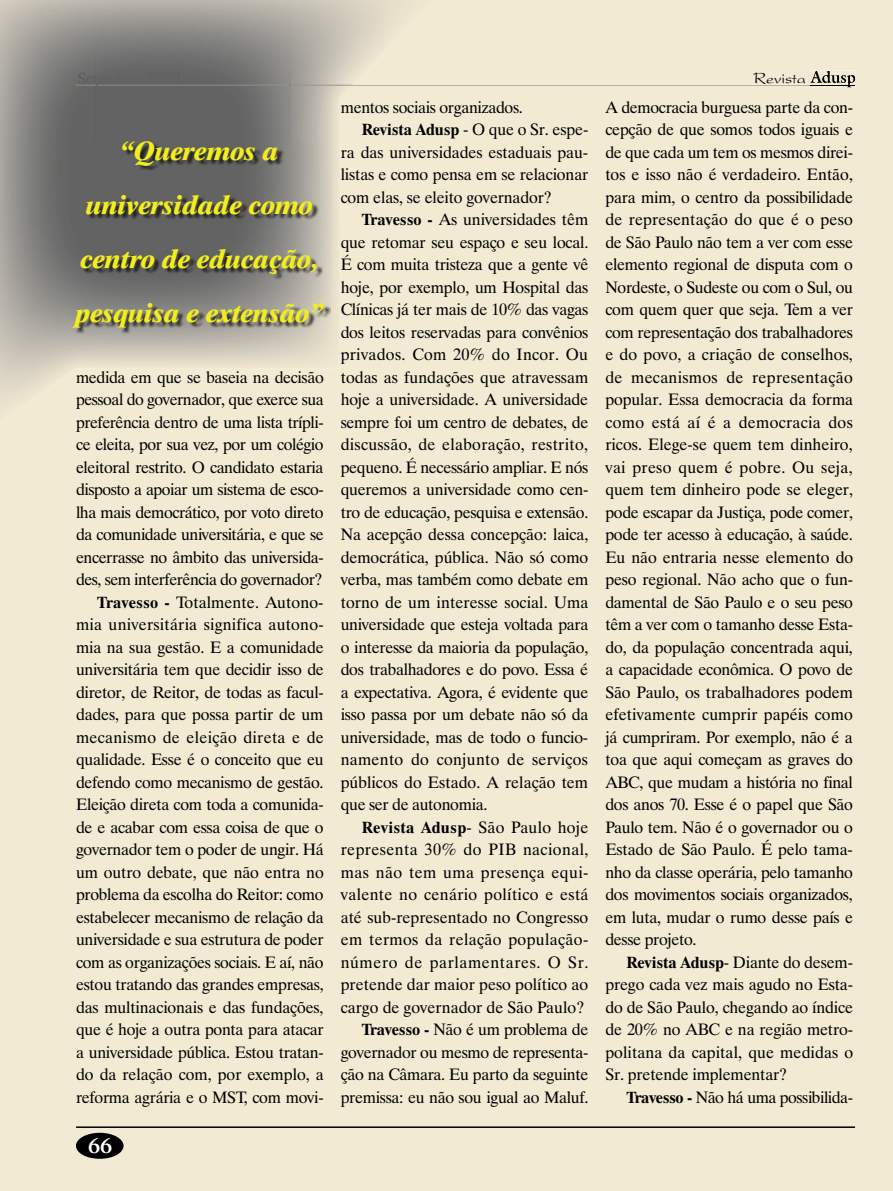
<style>
.page{position:relative;width:893px;height:1191px;background:#f2ead3}
.page>*{position:absolute;margin:0;border:0;box-sizing:border-box;transform-origin:0 0}
.t1{font:italic 800 27px/54px "Dutch 801 BT";letter-spacing:-.01em;color:#f2ed1c;text-align:center}
.t2{font:700 21px "Galliard IT Cby BT";color:#fff}
.t3{font:16.5px/22.5px "Dutch 801 BT";letter-spacing:-.02em;color:#000;text-align:justify}
.t4{font:16.5px "Dutch 801 BT";color:#000}
.t5{font:16.5px "Dutch 801 BT";letter-spacing:.015em;color:#000}
.t6{font:16.5px "Dutch 801 BT";letter-spacing:.02em;color:#000}
.t7{font:16.5px "Dutch 801 BT";letter-spacing:.025em;color:#000}
.t8{font:16.5px "Dutch 801 BT";letter-spacing:.005em;color:#000}
.t9{font:16.5px "Dutch 801 BT";letter-spacing:.035em;color:#000}
.t10{font:16.5px "President";color:#000}
.s1{font-weight:700}
</style>
<div class="page">
<hr style="left:76px;top:1126px;width:779px;height:2px;background:#000">
<div style="left:76px;top:1132px;width:48px;height:26px;background:#000;border-radius:50%"></div>
<svg style="left:810px;top:71px;width:45px;height:16px"></svg>
<hr style="left:353px;top:85px;width:457px;height:1px;background:#000">
<hr style="left:810px;top:85px;width:45px;height:1px;background:#000">
<img style="left:0;top:0;width:97px;height:422px">
<img style="left:96px;top:317px;width:291px;height:53px">
<img style="left:291px;top:0;width:96px;height:317px">
<img style="left:96px;top:0;width:195px;height:143px">
<img style="left:386px;top:0;width:49px;height:53px">
<img style="left:78px;top:72px;width:102px;height:12px">
<img style="left:76px;top:85px;width:277px;height:1px">
<img style="left:74px;top:143px;width:257px;height:192px">
<h1 class="t1" style="left:76px;top:123px;width:249px">“Queremos a universidade como centro de educação, pesquisa e extensão”</h1>
<p class="t3" style="left:76px;top:365px;width:249px;text-align:right">medida em que se baseia na decisão pessoal do governador, que exerce sua preferência dentro de uma lista trípli&shy;ce eleita, por sua vez, por um colégio eleitoral restrito. O candidato estaria disposto a apoiar um sistema de esco&shy;lha mais democrático, por voto direto da comunidade universitária, e que se encerrasse no âmbito das universida&shy;des, sem interferência do governador?<br><span class="s1">Travesso -</span> Totalmente. Autono&shy;mia universitária significa autono&shy;mia na sua gestão. E a comunidade universitária tem que decidir isso de diretor, de Reitor, de todas as facul&shy;dades, para que possa partir de um mecanismo de eleição direta e de qualidade. Esse é o conceito que eu defendo como mecanismo de gestão.<br>Eleição direta com toda a comunida&shy;de e acabar com essa coisa de que o governador tem o poder de ungir. Há um outro debate, que não entra no problema da escolha do Reitor: como estabelecer mecanismo de relação da universidade e sua estrutura de poder com as organizações sociais. E aí, não estou tratando das grandes empresas, das multinacionais e das fundações, que é hoje a outra ponta para atacar a universidade pública. Estou tratan&shy;do da relação com, por exemplo, a reforma agrária e o MST, com movi-</p>
<p class="t2" style="left:88px;top:1131px;width:26px">66</p>
<p class="t3" style="left:341px;top:95px;width:184px">mentos sociais organizados.</p>
<p class="t3" style="left:362px;top:118px;width:228px"><span class="s1">Revista Adusp</span> - O que o Sr. espe-</p>
<p class="t3" style="left:341px;top:140px;width:249px">ra das universidades estaduais pau-</p>
<p class="t3" style="left:341px;top:163px;width:249px">listas e como pensa em se relacionar</p>
<p class="t3" style="left:341px;top:185px;width:212px">com elas, se eleito governador?</p>
<p class="t3" style="left:362px;top:208px;width:228px"><span class="s1">Travesso -</span> As universidades têm</p>
<p class="t3" style="left:341px;top:230px;width:249px">que retomar seu espaço e seu local.</p>
<p class="t3" style="left:341px;top:253px;width:249px">É com muita tristeza que a gente vê</p>
<p class="t3" style="left:341px;top:275px;width:249px">hoje, por exemplo, um Hospital das</p>
<p class="t3" style="left:341px;top:298px;width:249px">Clínicas já ter mais de 10% das vagas</p>
<p class="t3" style="left:341px;top:320px;width:249px">dos leitos reservadas para convênios</p>
<p class="t5" style="left:341px;top:344px;width:249px">privados. Com 20% do Incor. Ou</p>
<p class="t4" style="left:341px;top:367px;width:249px">todas as fundações que atravessam</p>
<p class="t3" style="left:341px;top:388px;width:249px">hoje a universidade. A universidade</p>
<p class="t3" style="left:341px;top:410px;width:249px">sempre foi um centro de debates, de</p>
<p class="t5" style="left:341px;top:434px;width:249px">discussão, de elaboração, restrito,</p>
<p class="t3" style="left:341px;top:455px;width:249px">pequeno. É necessário ampliar. E nós</p>
<p class="t3" style="left:341px;top:478px;width:249px">queremos a universidade como cen-</p>
<p class="t3" style="left:341px;top:500px;width:249px">tro de educação, pesquisa e extensão.</p>
<p class="t3" style="left:341px;top:523px;width:249px">Na acepção dessa concepção: laica,</p>
<p class="t3" style="left:341px;top:545px;width:249px">democrática, pública. Não só como</p>
<p class="t3" style="left:341px;top:568px;width:249px">verba, mas também como debate em</p>
<p class="t8" style="left:341px;top:592px;width:249px">torno de um interesse social. Uma</p>
<p class="t3" style="left:341px;top:613px;width:249px">universidade que esteja voltada para</p>
<p class="t3" style="left:341px;top:635px;width:249px">o interesse da maioria da população,</p>
<p class="t3" style="left:341px;top:658px;width:249px">dos trabalhadores e do povo. Essa é</p>
<p class="t3" style="left:341px;top:680px;width:249px">a expectativa. Agora, é evidente que</p>
<p class="t3" style="left:341px;top:703px;width:249px">isso passa por um debate não só da</p>
<p class="t3" style="left:341px;top:725px;width:249px">universidade, mas de todo o funcio-</p>
<p class="t5" style="left:341px;top:749px;width:249px">namento do conjunto de serviços</p>
<p class="t4" style="left:341px;top:772px;width:249px">públicos do Estado. A relação tem</p>
<p class="t3" style="left:341px;top:793px;width:148px">que ser de autonomia.</p>
<p class="t5" style="left:362px;top:817px;width:228px"><span class="s1">Revista Adusp</span>- São Paulo hoje</p>
<p class="t7" style="left:341px;top:839px;width:249px">representa 30% do PIB nacional,</p>
<p class="t7" style="left:341px;top:862px;width:249px">mas não tem uma presença equi-</p>
<p class="t6" style="left:341px;top:884px;width:249px">valente no cenário político e está</p>
<p class="t4" style="left:341px;top:907px;width:249px">até sub-representado no Congresso</p>
<p class="t6" style="left:341px;top:929px;width:249px">em termos da relação população-</p>
<p class="t9" style="left:341px;top:952px;width:249px">número de parlamentares. O Sr.</p>
<p class="t4" style="left:341px;top:974px;width:249px">pretende dar maior peso político ao</p>
<p class="t4" style="left:341px;top:997px;width:245px">cargo de governador de São Paulo?</p>
<p class="t3" style="left:362px;top:1018px;width:228px"><span class="s1">Travesso -</span> Não é um problema de</p>
<p class="t3" style="left:341px;top:1040px;width:249px">governador ou mesmo de representa-</p>
<p class="t3" style="left:341px;top:1063px;width:249px">ção na Câmara. Eu parto da seguinte</p>
<p class="t3" style="left:341px;top:1085px;width:249px">premissa: eu não sou igual ao Maluf.</p>
<p class="t10" style="left:754px;top:69px;width:54px">Revista</p>
<p class="t3" style="left:605px;top:95px;width:249px">A democracia burguesa parte da con&shy;cepção de que somos todos iguais e de que cada um tem os mesmos direi&shy;tos e isso não é verdadeiro. Então, para mim, o centro da possibilidade de representação do que é o peso de São Paulo não tem a ver com esse elemento regional de disputa com o Nordeste, o Sudeste ou com o Sul, ou com quem quer que seja. Tem a ver com representação dos trabalhadores e do povo, a criação de conselhos, de mecanismos de representação popular. Essa democracia da forma como está aí é a democracia dos ricos. Elege-se quem tem dinheiro, vai preso quem é pobre. Ou seja, quem tem dinheiro pode se eleger, pode escapar da Justiça, pode comer, pode ter acesso à educação, à saúde.<br>Eu não entraria nesse elemento do peso regional. Não acho que o fun&shy;damental de São Paulo e o seu peso têm a ver com o tamanho desse Esta&shy;do, da população concentrada aqui, a capacidade econômica. O povo de São Paulo, os trabalhadores podem efetivamente cumprir papéis como já cumpriram. Por exemplo, não é a toa que aqui começam as graves do ABC, que mudam a história no final dos anos 70. Esse é o papel que São Paulo tem. Não é o governador ou o Estado de São Paulo. É pelo tama&shy;nho da classe operária, pelo tamanho dos movimentos sociais organizados, em luta, mudar o rumo desse país e desse projeto.</p>
<p class="t3" style="left:605px;top:950px;width:249px;text-indent:21px"><span class="s1">Revista Adusp</span>- Diante do desem&shy;prego cada vez mais agudo no Esta&shy;do de São Paulo, chegando ao índice de 20% no ABC e na região metro&shy;politana da capital, que medidas o Sr. pretende implementar?</p>
<p class="t3" style="left:627px;top:1085px;width:228px"><span class="s1">Travesso -</span> Não há uma possibilida-</p>
</div>
